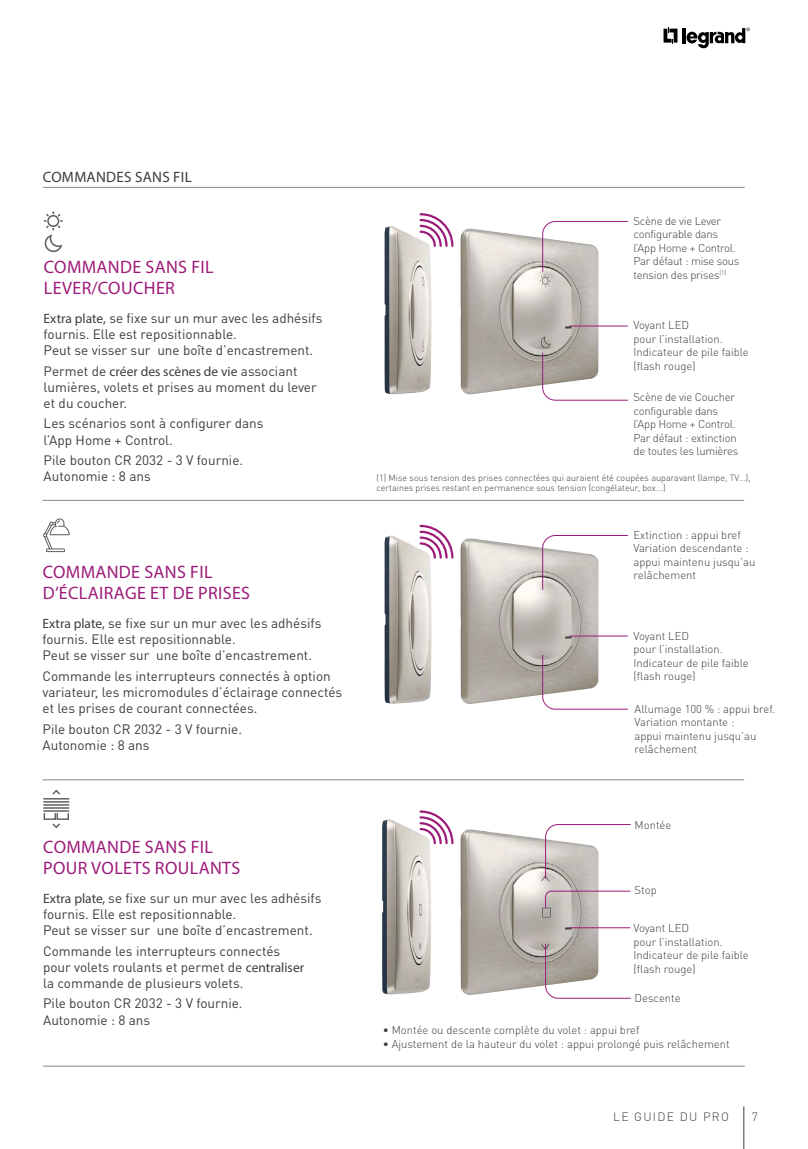
<style>
.page{position:relative;width:808px;height:1149px;background:#fff}
.page>*{position:absolute;margin:0;border:0;box-sizing:border-box;transform-origin:0 0}
.t1{font:18px/21px "Myriad Pro";letter-spacing:.02em;color:#9d1c79}
.t2{font:15px "Myriad Pro";letter-spacing:.02em;color:#3c3c3b}
.t3{font:13.5px/16.2px "DIN Pro";color:#3c3c3b}
.t4{font:13.5px "Myriad Pro";color:#3c3c3b}
.t5{font:300 12px "DIN Pro";letter-spacing:.11em;color:#3c3c3b}
.t6{font:300 11.25px/13.5px "DIN Pro";color:#3c3c3b}
.t7{font:300 11.25px/13.5px "DIN Pro";letter-spacing:-.02em;color:#3c3c3b}
.t8{font:300 9px/10.5px "DIN Pro";color:#3c3c3b}
.s1{font-family:"Myriad Pro"}
.s2{font-family:"DIN Pro"}
</style>
<div class="page">
<hr style="left:743px;top:1106px;width:1px;height:42px;background:#3c3c3b">
<svg style="left:663px;top:27px;width:14px;height:17px"></svg>
<hr style="left:682px;top:28px;width:4px;height:15px;background:#000">
<svg style="left:686px;top:28px;width:64px;height:21px"></svg>
<hr style="left:43px;top:187px;width:702px;height:1px;background:#878787">
<img style="left:461px;top:538px;width:138px;height:165px">
<img style="left:384px;top:535px;width:48px;height:168px">
<img style="left:461px;top:228px;width:138px;height:166px">
<img style="left:382px;top:819px;width:49px;height:175px">
<img style="left:461px;top:829px;width:138px;height:165px">
<img style="left:384px;top:226px;width:48px;height:168px">
<svg style="left:43px;top:789px;width:27px;height:40px"></svg>
<svg style="left:43px;top:518px;width:27px;height:34px"></svg>
<svg style="left:44px;top:211px;width:19px;height:41px"></svg>
<hr style="left:43px;top:1065px;width:702px;height:1px;background:#878787">
<svg style="left:542px;top:352px;width:86px;height:48px"></svg>
<hr style="left:569px;top:326px;width:59px;height:1px;background:#9d1c79">
<svg style="left:542px;top:221px;width:86px;height:51px"></svg>
<svg style="left:542px;top:654px;width:86px;height:55px"></svg>
<hr style="left:569px;top:635px;width:59px;height:1px;background:#9d1c79">
<svg style="left:542px;top:535px;width:86px;height:55px"></svg>
<hr style="left:570px;top:927px;width:60px;height:1px;background:#9d1c79">
<svg style="left:418px;top:213px;width:36px;height:35px"></svg>
<svg style="left:418px;top:524px;width:36px;height:35px"></svg>
<svg style="left:418px;top:810px;width:36px;height:35px"></svg>
<hr style="left:43px;top:500px;width:701px;height:1px;background:#878787">
<hr style="left:43px;top:779px;width:701px;height:1px;background:#878787">
<svg style="left:545px;top:943px;width:86px;height:55px"></svg>
<svg style="left:545px;top:824px;width:86px;height:55px"></svg>
<svg style="left:545px;top:890px;width:86px;height:18px"></svg>
<p class="t2" style="left:43px;top:167px;width:151px">COMMANDES SANS FIL</p>
<h1 class="t1" style="left:44px;top:256px;width:171px">COMMANDE SANS FIL<br>LEVER/COUCHER</h1>
<p class="t3" style="left:44px;top:309px;width:280px"><span class="s1">Extra plate,</span> se fixe sur un mur avec les adhésifs fournis. Elle est repositionnable.<br>Peut se visser sur une boîte d’encastrement.</p>
<p class="t4" style="left:44px;top:362px;width:255px"><span class="s2">Permet de</span> créer des scènes de vie <span class="s2">associant</span></p>
<p class="t3" style="left:44px;top:378px;width:275px">lumières, volets et prises au moment du lever et du coucher.</p>
<p class="t3" style="left:44px;top:415px;width:221px">Les scénarios sont à configurer dans l’App Home + Control.</p>
<p class="t3" style="left:44px;top:451px;width:201px">Pile bouton CR 2032 - 3 V fournie.<br>Autonomie : 8 ans</p>
<h1 class="t1" style="left:43px;top:561px;width:209px">COMMANDE SANS FIL<br>D’ÉCLAIRAGE ET DE PRISES</h1>
<p class="t3" style="left:43px;top:614px;width:280px"><span class="s1">Extra plate,</span> se fixe sur un mur avec les adhésifs fournis. Elle est repositionnable.<br>Peut se visser sur une boîte d’encastrement.</p>
<p class="t3" style="left:43px;top:667px;width:301px">Commande les interrupteurs connectés à option variateur, les micromodules d’éclairage connectés et les prises de courant connectées.</p>
<p class="t3" style="left:43px;top:720px;width:201px">Pile bouton CR 2032 - 3 V fournie.<br>Autonomie : 8 ans</p>
<h1 class="t1" style="left:43px;top:835px;width:199px">COMMANDE SANS FIL<br>POUR VOLETS ROULANTS</h1>
<p class="t3" style="left:43px;top:888px;width:280px"><span class="s1">Extra plate,</span> se fixe sur un mur avec les adhésifs fournis. Elle est repositionnable.<br>Peut se visser sur une boîte d’encastrement.</p>
<p class="t3" style="left:43px;top:941px;width:263px">Commande les interrupteurs connectés pour volets roulants et permet de <span class="s1">centraliser </span>la commande de plusieurs volets.</p>
<p class="t3" style="left:43px;top:994px;width:201px">Pile bouton CR 2032 - 3 V fournie.<br>Autonomie : 8 ans</p>
<p class="t7" style="left:633px;top:213px;width:107px">Scène de vie Lever configurable dans l’App Home + Control.<br>Par défaut : mise sous tension des prises<sup>(1)</sup></p>
<p class="t6" style="left:633px;top:317px;width:117px">Voyant LED<br>pour l’installation.<br>Indicateur de pile faible (flash rouge)</p>
<p class="t7" style="left:633px;top:389px;width:106px">Scène de vie Coucher configurable dans l’App Home + Control.<br>Par défaut : extinction de toutes les lumières</p>
<p class="t8" style="left:376px;top:471px;width:376px">(1) Mise sous tension des prises connectées qui auraient été coupées auparavant (lampe, TV...), certaines prises restant en permanence sous tension (congélateur, box...)</p>
<p class="t6" style="left:633px;top:527px;width:123px">Extinction : appui bref<br>Variation descendante : appui maintenu jusqu’au relâchement</p>
<p class="t6" style="left:633px;top:628px;width:117px">Voyant LED<br>pour l’installation.<br>Indicateur de pile faible (flash rouge)</p>
<p class="t6" style="left:634px;top:700px;width:142px">Allumage 100 % : appui bref.<br>Variation montante :<br>appui maintenu jusqu’au relâchement</p>
<p class="t6" style="left:634px;top:816px;width:38px">Montée</p>
<p class="t6" style="left:634px;top:881px;width:24px">Stop</p>
<p class="t6" style="left:633px;top:920px;width:117px">Voyant LED<br>pour l’installation.<br>Indicateur de pile faible (flash rouge)</p>
<p class="t6" style="left:634px;top:989px;width:48px">Descente</p>
<p class="t6" style="left:383px;top:1022px;width:258px">• Montée ou descente complète du volet : appui bref</p>
<p class="t6" style="left:383px;top:1035px;width:349px">• Ajustement de la hauteur du volet : appui prolongé puis relâchement</p>
<p class="t5" style="left:613px;top:1106px;width:117px">LE GUIDE DU PRO</p>
<p class="t5" style="left:752px;top:1106px;width:8px">7</p>
</div>
